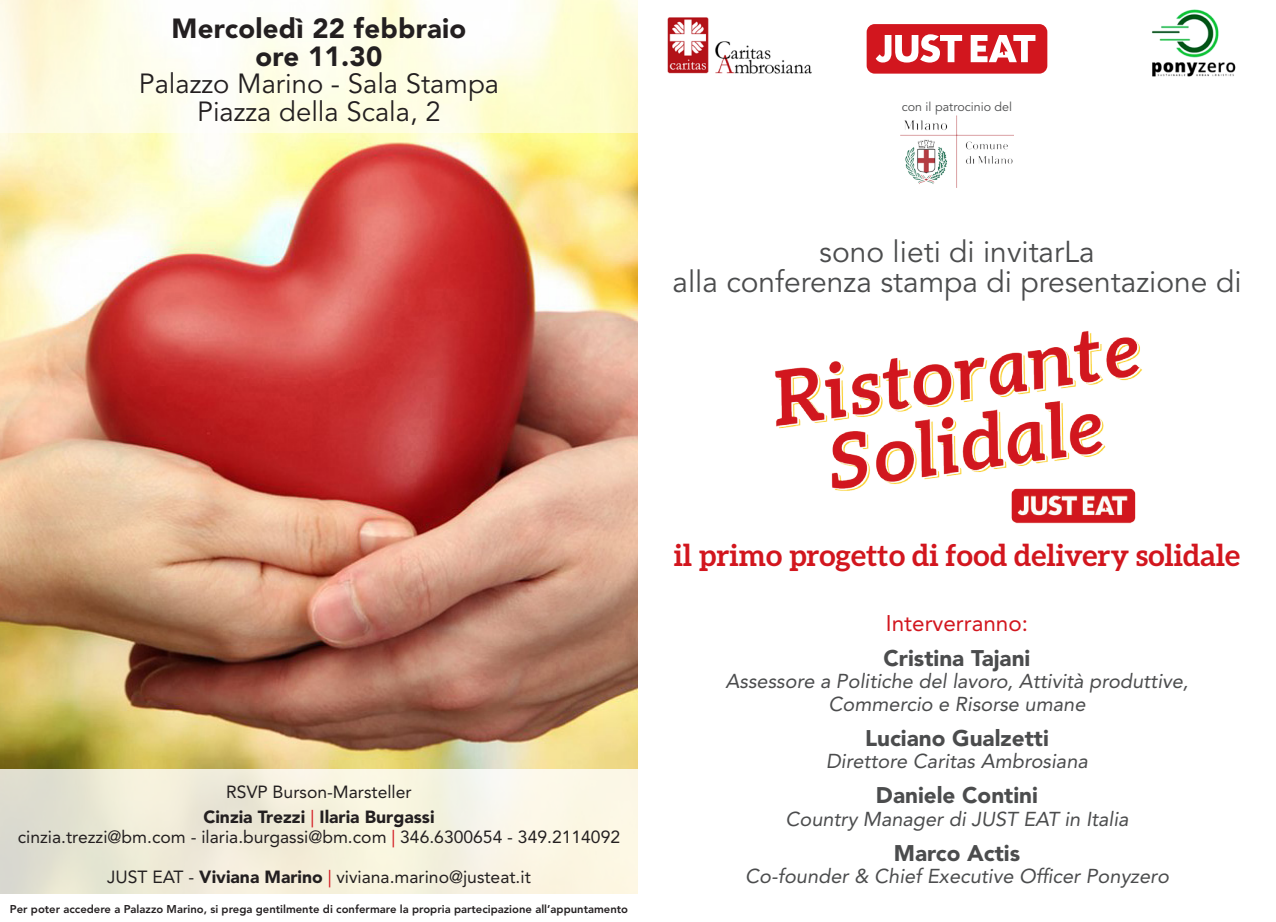
<style>
.page{position:relative;width:1276px;height:922px;background:#fff}
.page>*{position:absolute;margin:0;border:0;box-sizing:border-box;transform-origin:0 0}
.t1{font:30px "Avenir LT Std";color:#4b4c4d}
.t2{font:700 30px "Aleo";color:#d2161e}
.t3{font:27.5px "Avenir LT Std";color:#231f20}
.t4{font:900 27.5px "Avenir LT Std";letter-spacing:.01em;color:#231f20}
.t5{font:900 22.5px "Avenir LT Std";color:#4b4c4d}
.t6{font:22.5px "Avenir LT Std";color:#d2161e}
.t7{font:italic 20px "Avenir LT Std";color:#4b4c4d}
.t8{font:17.5px "Avenir LT Std";color:#231f20}
.t9{font:900 17.5px "Avenir LT Std";color:#231f20}
.t10{font:12.5px "Avenir LT Std";color:#4b4c4d}
.t11{font:800 11.25px "Avenir LT Std";color:#231f20}
.s1{font-weight:400;color:#d2161e}
.s2{color:#d2161e}
.s3{font-weight:900}
</style>
<div class="page">
<img style="left:0;top:133px;width:638px;height:636px">
<svg style="left:0;top:769px;width:638px;height:125px;background:#f1eedc"></svg>
<svg style="left:0;top:0;width:638px;height:133px"></svg>
<img style="left:900px;top:116px;width:113px;height:71px">
<img style="left:667px;top:17px;width:145px;height:57px">
<img style="left:1152px;top:9px;width:84px;height:68px">
<div style="left:866px;top:24px;width:181px;height:50px;background:#d2161e;border-radius:8px"></div>
<svg style="left:875px;top:34px;width:160px;height:29px"></svg>
<img style="left:775px;top:331px;width:368px;height:193px">
<p class="t4" style="left:172px;top:12px;width:296px">Mercoledì 22 febbraio</p>
<p class="t4" style="left:255px;top:40px;width:128px">ore 11.30</p>
<p class="t3" style="left:139px;top:68px;width:362px">Palazzo Marino - Sala Stampa</p>
<p class="t3" style="left:197px;top:95px;width:245px">Piazza della Scala, 2</p>
<p class="t10" style="left:901px;top:100px;width:112px">con il patrocinio del</p>
<p class="t1" style="left:819px;top:234px;width:277px">sono lieti di invitarLa</p>
<p class="t1" style="left:672px;top:264px;width:570px">alla conferenza stampa di presentazione di</p>
<p class="t8" style="left:226px;top:781px;width:187px">RSVP Burson-Marsteller</p>
<p class="t9" style="left:203px;top:806px;width:233px">Cinzia Trezzi <span class="s1">|</span> Ilaria Burgassi</p>
<p class="t8" style="left:18px;top:826px;width:604px">cinzia.trezzi@bm.com - ilaria.burgassi@bm.com <span class="s2">|</span> 346.6300654 - 349.2114092</p>
<p class="t8" style="left:107px;top:866px;width:425px">JUST EAT - <span class="s3">Viviana Marino</span> <span class="s2">|</span> viviana.marino@justeat.it</p>
<p class="t11" style="left:10px;top:901px;width:619px">Per poter accedere a Palazzo Marino, si prega gentilmente di confermare la propria partecipazione all’appuntamento</p>
<p class="t2" style="left:673px;top:537px;width:568px">il primo progetto di food delivery solidale</p>
<p class="t6" style="left:886px;top:609px;width:144px">Interverranno:</p>
<p class="t5" style="left:883px;top:644px;width:148px">Cristina Tajani</p>
<p class="t7" style="left:725px;top:669px;width:464px">Assessore a Politiche del lavoro, Attività produttive,</p>
<p class="t7" style="left:828px;top:691px;width:258px">Commercio e Risorse umane</p>
<p class="t5" style="left:865px;top:724px;width:185px">Luciano Gualzetti</p>
<p class="t7" style="left:826px;top:749px;width:263px">Direttore Caritas Ambrosiana</p>
<p class="t5" style="left:876px;top:781px;width:164px">Daniele Contini</p>
<p class="t7" style="left:785px;top:806px;width:345px">Country Manager di JUST EAT in Italia</p>
<p class="t5" style="left:894px;top:839px;width:128px">Marco Actis</p>
<p class="t7" style="left:745px;top:864px;width:425px">Co-founder &amp; Chief Executive Officer Ponyzero</p>
</div>
